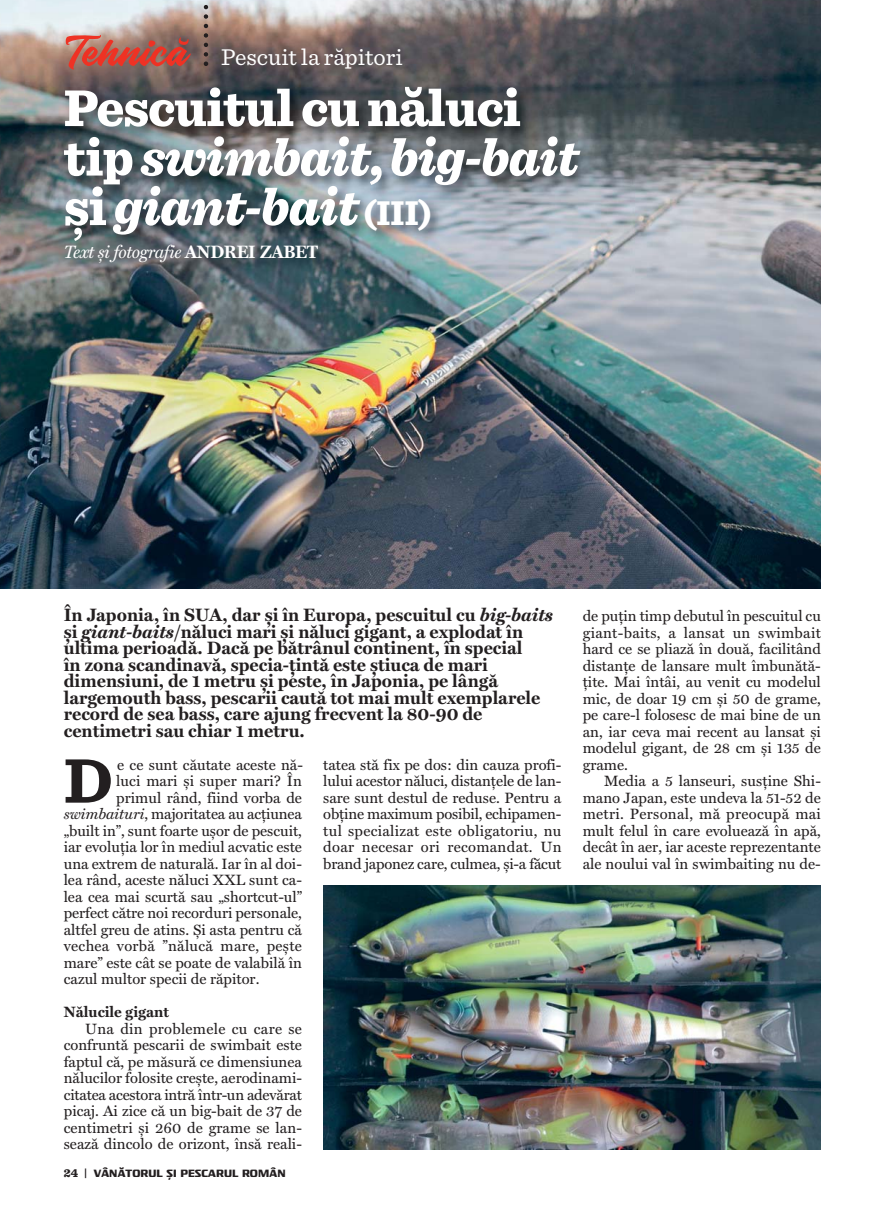
<style>
.page{position:relative;width:872px;height:1212px;background:#fff}
.page>*{position:absolute;margin:0;border:0;box-sizing:border-box;transform-origin:0 0}
.t1{font:700 65.7px "Sentinel Rom";color:#231f20}
.t2{font:italic 900 54px/49.5px "Sentinel Rom";letter-spacing:-.02em;color:#fff;scale:.95 1}
.t3{font:54px "Knight Brush";color:#ee3224}
.t4{font:24px "Sentinel Rom";color:#fff}
.t5{font:700 18px/16.5px "Miller Text";color:#231f20}
.t6{font:italic 18px "Miller Text";letter-spacing:-.02em;color:#fff;scale:.95 1}
.t7{font:15px/16.5px "Miller Text";color:#231f20;text-align:justify}
.t8{font:15px "Miller Text";letter-spacing:.02em;color:#231f20}
.t9{font:700 15px "Miller Text";color:#231f20}
.t10{font:700 10.5px "Isotope";letter-spacing:-.05em;color:#231f20}
.s1{font-style:normal}
.s2{font-style:normal;font-size:36px}
.s3{font-weight:700;font-style:normal}
.s4{font-style:italic}
.s5{font-family:"Sentinel Rom";font-weight:900;font-size:12px}
.s6{font-family:"Sentinel Rom";font-weight:900}
</style>
<div class="page">
<img style="left:0;top:0;width:821px;height:588px">
<img style="left:25px;top:64px;width:609px;height:236px">
<svg style="left:204px;top:0;width:4px;height:66px"></svg>
<img style="left:323px;top:886px;width:498px;height:263px">
<h2 class="t3" style="left:64px;top:16px;width:125px">Tehnică</h2>
<h3 class="t4" style="left:221px;top:48px;width:183px">Pescuit la răpitori</h3>
<h2 class="t2" style="left:64px;top:83px;width:544px"><span class="s1">Pescuitul cu năluci tip</span> swimbait<span class="s1">,</span> big-bait <span class="s1">și</span> giant-bait<span class="s2">(III)</span></h2>
<p class="t6" style="left:64px;top:245px;width:269px">Text și fotografie <span class="s3">ANDREI ZABET</span></p>
<p class="t5" style="left:64px;top:608px;width:490px">În Japonia, în SUA, dar și în Europa, pescuitul cu <span class="s4">big-baits </span>și <span class="s4">giant-baits</span>/năluci mari și năluci gigant, a explodat în ultima perioadă. Dacă pe bătrânul continent, în special<br>în zona scandinavă, specia-țintă este știuca de mari dimensiuni, de 1 metru și peste, în Japonia, pe lângă largemouth bass, pescarii caută tot mai mult exemplarele record de sea bass, care ajung frecvent la 80-90 de centimetri sau chiar 1 metru.</p>
<h1 class="t1" style="left:64px;top:757px;width:51px">D</h1>
<p class="t7" style="left:117px;top:757px;width:187px">e ce sunt căutate aceste nă-</p>
<p class="t7" style="left:116px;top:774px;width:187px">luci mari și super mari? În</p>
<p class="t7" style="left:116px;top:790px;width:187px">primul rând, fiind vorba de</p>
<p class="t7" style="left:64px;top:807px;width:240px"><span class="s4">swimbaituri</span>, majoritatea au acțiunea</p>
<p class="t7" style="left:64px;top:823px;width:240px">„built in”, sunt foarte ușor de pescuit,</p>
<p class="t7" style="left:64px;top:840px;width:240px">iar evoluția lor în mediul acvatic este</p>
<p class="t7" style="left:64px;top:856px;width:240px">una extrem de naturală. Iar în al doi-</p>
<p class="t7" style="left:64px;top:873px;width:240px">lea rând, aceste năluci XXL sunt ca-</p>
<p class="t7" style="left:64px;top:889px;width:240px">lea cea mai scurtă sau „shortcut-ul”</p>
<p class="t7" style="left:64px;top:906px;width:240px">perfect către noi recorduri personale,</p>
<p class="t7" style="left:64px;top:922px;width:240px">altfel greu de atins. Și asta pentru că</p>
<p class="t8" style="left:64px;top:940px;width:240px">vechea vorbă ”nălucă mare, pește</p>
<p class="t7" style="left:64px;top:955px;width:240px">mare” este cât se poate de valabilă în</p>
<p class="t7" style="left:64px;top:972px;width:197px">cazul multor specii de răpitor.</p>
<p class="t9" style="left:64px;top:1006px;width:107px">Nălucile gigant</p>
<p class="t7" style="left:64px;top:1021px;width:240px;text-indent:21px">Una din problemele cu care se confruntă pescarii de swimbait este faptul că, pe măsură ce dimensiunea nălucilor folosite crește, aerodinami&shy;citatea acestora intră într-un adevărat picaj. Ai zice că un big-bait de 37 de centimetri și 260 de grame se lan&shy;sează dincolo de orizont, însă reali-</p>
<p class="t10" style="left:64px;top:1169px;width:224px"><span class="s5">24</span> <span class="s6">|</span> VÂNĂTORUL ȘI PESCARUL ROMÂN</p>
<p class="t7" style="left:323px;top:757px;width:240px">tatea stă fix pe dos: din cauza profi&shy;lului acestor năluci, distanțele de lan&shy;sare sunt destul de reduse. Pentru a obține maximum posibil, echipamen&shy;tul specializat este obligatoriu, nu doar necesar ori recomandat. Un brand japonez care, culmea, și-a făcut</p>
<p class="t7" style="left:583px;top:609px;width:240px">de puțin timp debutul în pescuitul cu giant-baits, a lansat un swimbait hard ce se pliază în două, facilitând distanțe de lansare mult îmbunătă&shy;țite. Mai întâi, au venit cu modelul mic, de doar 19 cm și 50 de grame, pe care-l folosesc de mai bine de un an, iar ceva mai recent au lansat și modelul gigant, de 28 cm și 135 de grame.</p>
<p class="t7" style="left:583px;top:774px;width:240px;text-indent:21px">Media a 5 lanseuri, susține Shi&shy;mano Japan, este undeva la 51-52 de metri. Personal, mă preocupă mai mult felul în care evoluează în apă, decât în aer, iar aceste reprezentante ale noului val în swimbaiting nu de-</p>
</div>
